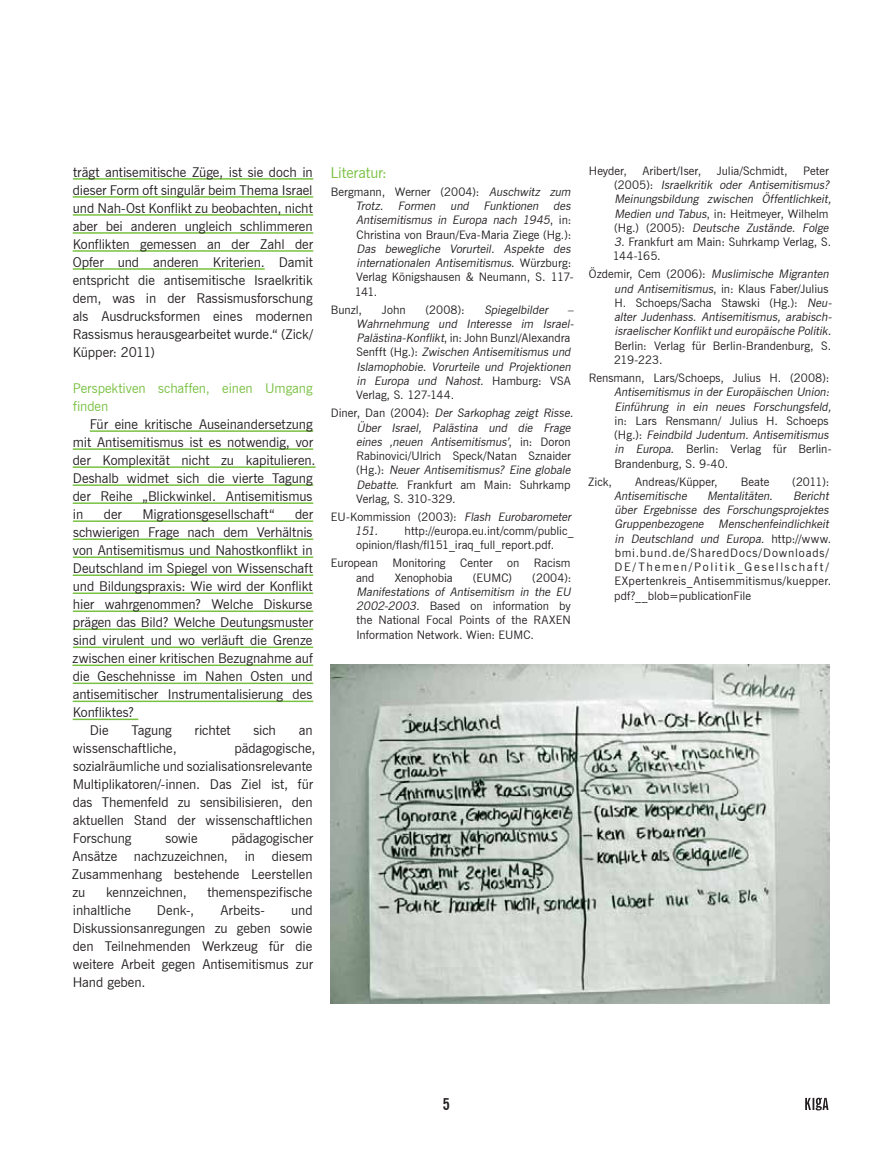
<style>
.page{position:relative;width:893px;height:1149px;background:#fff}
.page>*{position:absolute;margin:0;border:0;box-sizing:border-box;transform-origin:0 0}
.t1{font:700 condensed 16.5px "News Gothic BT";color:#231f20}
.t2{font:15px "News Gothic BT";letter-spacing:-.005em;color:#79c142}
.t3{font:13.5px/18px "News Gothic BT";letter-spacing:-.005em;color:#231f20;text-align:justify}
.t4{font:13.5px/18px "News Gothic BT";letter-spacing:-.005em;color:#79c142}
.t5{font:italic 11.7px/14.2px "News Gothic BT";color:#231f20}
.t6{font:11.7px/14.2px "News Gothic BT";letter-spacing:.005em;color:#231f20}
.t7{font:11.7px/14.2px "News Gothic BT";letter-spacing:.035em;color:#231f20}
.s1{font-style:normal}
.s2{font-style:italic}
</style>
<div class="page">
<svg style="left:805px;top:1097px;width:23px;height:13px"></svg>
<hr style="left:73px;top:178px;width:240px;height:2px;background:#79c142">
<hr style="left:73px;top:196px;width:240px;height:2px;background:#79c142">
<hr style="left:73px;top:214px;width:240px;height:2px;background:#79c142">
<hr style="left:73px;top:232px;width:240px;height:2px;background:#79c142">
<hr style="left:73px;top:250px;width:240px;height:2px;background:#79c142">
<hr style="left:73px;top:268px;width:192px;height:2px;background:#79c142">
<hr style="left:90px;top:430px;width:223px;height:2px;background:#79c142">
<hr style="left:73px;top:448px;width:240px;height:2px;background:#79c142">
<hr style="left:73px;top:466px;width:243px;height:2px;background:#79c142">
<hr style="left:73px;top:484px;width:240px;height:2px;background:#79c142">
<hr style="left:73px;top:502px;width:240px;height:2px;background:#79c142">
<hr style="left:73px;top:520px;width:240px;height:2px;background:#79c142">
<hr style="left:73px;top:538px;width:240px;height:2px;background:#79c142">
<hr style="left:73px;top:556px;width:240px;height:2px;background:#79c142">
<hr style="left:73px;top:574px;width:240px;height:2px;background:#79c142">
<hr style="left:73px;top:592px;width:240px;height:2px;background:#79c142">
<hr style="left:73px;top:610px;width:240px;height:2px;background:#79c142">
<hr style="left:73px;top:628px;width:240px;height:2px;background:#79c142">
<hr style="left:73px;top:646px;width:240px;height:2px;background:#79c142">
<hr style="left:73px;top:664px;width:240px;height:2px;background:#79c142">
<hr style="left:73px;top:682px;width:240px;height:2px;background:#79c142">
<hr style="left:73px;top:700px;width:240px;height:2px;background:#79c142">
<hr style="left:73px;top:718px;width:65px;height:2px;background:#79c142">
<img style="left:330px;top:664px;width:499px;height:338px">
<p class="t3" style="left:73px;top:163px;width:242px">trägt antisemitische Züge, ist sie doch in dieser Form oft singulär beim Thema Israel und Nah-Ost Konflikt zu beobachten, nicht aber bei anderen ungleich schlimmeren Konflikten gemessen an der Zahl der Opfer und anderen Kriterien. Damit entspricht die antisemitische Israelkritik dem, was in der Rassismusforschung als Ausdrucksformen eines modernen Rassismus herausgearbeitet wurde.“ (Zick/ Küpper: 2011)</p>
<p class="t4" style="left:73px;top:379px;width:241px">Perspektiven schaffen, einen Umgang finden</p>
<p class="t3" style="left:73px;top:415px;width:244px;text-align:left;text-indent:17px">Fü r eine kritische Auseinandersetzung mit Antisemitismus ist es notwendig, vor der Komplexität nicht zu kapitulieren.<br>Deshalb widmet sich die vierte Tagung der Reihe „Blickwinkel. Antisemitismus in</p>
<p class="t3" style="left:104px;top:505px;width:20px">der</p>
<p class="t3" style="left:142px;top:505px;width:134px">Migrationsgesellschaft“</p>
<p class="t3" style="left:295px;top:505px;width:20px">der</p>
<p class="t3" style="left:73px;top:523px;width:241px">schwierigen Frage nach dem Verhältnis</p>
<p class="t3" style="left:73px;top:541px;width:241px">von Antisemitismus und Nahostkonflikt in</p>
<p class="t3" style="left:73px;top:559px;width:242px">Deutschland im Spiegel von Wissenschaft</p>
<p class="t3" style="left:73px;top:577px;width:241px">und Bildungspraxis: Wie wird der Konflikt</p>
<p class="t3" style="left:73px;top:595px;width:241px">hier wahrgenommen? Welche Diskurse</p>
<p class="t3" style="left:73px;top:613px;width:242px">prägen das Bild? Welche Deutungsmuster</p>
<p class="t3" style="left:73px;top:631px;width:241px">sind virulent und wo verläuft die Grenze</p>
<p class="t3" style="left:73px;top:649px;width:242px">zwischen einer kritischen Bezugnahme auf</p>
<p class="t3" style="left:73px;top:667px;width:241px">die Geschehnisse im Nahen Osten und</p>
<p class="t3" style="left:73px;top:685px;width:241px">antisemitischer Instrumentalisierung des</p>
<p class="t3" style="left:73px;top:702px;width:63px">Konfliktes?</p>
<p class="t3" style="left:90px;top:720px;width:20px">Die</p>
<p class="t3" style="left:131px;top:720px;width:42px">Tagung</p>
<p class="t3" style="left:195px;top:720px;width:38px">richtet</p>
<p class="t3" style="left:253px;top:720px;width:24px">sich</p>
<p class="t3" style="left:299px;top:720px;width:15px">an</p>
<p class="t3" style="left:73px;top:738px;width:105px">wissenschaftliche,</p>
<p class="t3" style="left:73px;top:738px;width:244px;text-align:left;text-indent:162px">pädagogische, sozialräumliche und sozialisationsrelevante Multiplikatoren/-innen. Das Ziel ist, für das Themenfeld zu sensibilisieren, den aktuellen Stand der wissenschaftlichen Forschung</p>
<p class="t3" style="left:72px;top:828px;width:243px;text-indent:160px">pädagogischer Ansätze nachzuzeichnen, in diesem Zusammenhang bestehende Leerstellen zu</p>
<p class="t3" style="left:165px;top:828px;width:34px">sowie</p>
<p class="t3" style="left:106px;top:882px;width:82px">kennzeichnen,</p>
<p class="t3" style="left:207px;top:882px;width:106px">themenspezifische</p>
<p class="t3" style="left:73px;top:900px;width:59px">inhaltliche</p>
<p class="t3" style="left:157px;top:900px;width:39px">Denk-,</p>
<p class="t3" style="left:220px;top:900px;width:46px">Arbeits-</p>
<p class="t3" style="left:73px;top:900px;width:242px;text-indent:218px">und Diskussionsanregungen zu geben sowie den Teilnehmenden Werkzeug für die weitere Arbeit gegen Antisemitismus zur Hand geben.</p>
<p class="t2" style="left:331px;top:163px;width:58px">Literatur:</p>
<p class="t5" style="left:355px;top:184px;width:219px;text-indent:-24px"><span class="s1">Bergmann, Werner (2004):</span> Auschwitz zum Trotz. Formen und Funktionen des Antisemitismus in Europa nach 1945<span class="s1">, i n :<br>Christina von Braun/Eva-Maria Ziege (Hg.):</span></p>
<p class="t5" style="left:355px;top:241px;width:220px">Das bewegliche Vorurteil. Aspekte des internationalen Antisemitismus<span class="s1">. W ü r z b u rg :<br>Verlag Königshausen &amp; Neumann, S. 117-<br>141.</span></p>
<p class="t6" style="left:331px;top:302px;width:33px">Bunzl,</p>
<p class="t6" style="left:382px;top:302px;width:25px">John</p>
<p class="t6" style="left:425px;top:302px;width:41px">(2008):</p>
<p class="t5" style="left:484px;top:302px;width:67px">Spiegelbilder</p>
<p class="t5" style="left:356px;top:302px;width:221px;text-indent:211px">–<br>Wahrnehmung und Interesse im Israel-<br>Palästina-Konflikt<span class="s1">, in: John Bunzl/Alexandra<br>S e n f f t ( H g . ) :</span> Zwischen Antisemitismus und<br>Islamophobie. Vorurteile und Projektionen in Europa und Nahost. <span class="s1">H a m b u rg : VS A<br>Verlag, S. 127-144.</span></p>
<p class="t5" style="left:356px;top:406px;width:221px;text-indent:-25px"><span class="s1">D i n e r, D a n ( 2 0 0 4 ) :</span> Der Sarkophag zeigt Risse.<br>Über Israel, Palästina und die Frage eines ‚neuen Antisemitismus’<span class="s1">, i n : D o r o n Rabinovici/Ulrich Speck/Natan Sznaider ( H g . ) :</span> Neuer Antisemitismus? Eine globale Debatte. <span class="s1">Frankfurt am Main: Suhrkamp Verlag, S. 310-329.</span></p>
<p class="t5" style="left:355px;top:509px;width:220px;text-indent:-24px"><span class="s1">EU-Kommission (2003):</span> Flash Eurobarometer<br>151.</p>
<p class="t6" style="left:356px;top:523px;width:219px;text-indent:48px">http://europa.eu.int/comm/public_ opinion/flash/fl151_iraq_full_report.pdf.</p>
<p class="t6" style="left:356px;top:556px;width:216px;text-indent:-25px">European Monitoring Center on Racism and</p>
<p class="t6" style="left:395px;top:570px;width:60px">Xenophobia</p>
<p class="t6" style="left:473px;top:570px;width:41px">(EUMC)</p>
<p class="t6" style="left:532px;top:570px;width:41px">(2004):</p>
<p class="t6" style="left:356px;top:584px;width:218px"><span class="s2">Manifestations of Antisemitism in the EU 2002-2003.</span> Based on information by the National Focal Points of the RAXEN Information Network. Wien: EUMC.</p>
<p class="t6" style="left:589px;top:163px;width:40px">Heyder,</p>
<p class="t6" style="left:642px;top:163px;width:60px">Aribert/Iser,</p>
<p class="t6" style="left:717px;top:163px;width:72px">Julia/Schmidt,</p>
<p class="t5" style="left:614px;top:163px;width:221px;text-indent:189px"><span class="s1">Peter ( 2 0 0 5 ) :</span> Israelkritik oder Antisemitismus?<br>Meinungsbildung zwischen Öffentlichkeit, Medien und Tabus<span class="s1">, in: Heitmeyer, Wilhelm ( H g . ) ( 2 0 0 5 ) :</span> Deutsche Zustände. Folge</p>
<p class="t6" style="left:613px;top:235px;width:220px"><span class="s2">3.</span> Frankfurt am Main: Suhrkamp Verlag, S.<br>144-165.</p>
<p class="t5" style="left:614px;top:267px;width:222px;text-indent:-25px"><span class="s1">Ö zd e m i r, C e m ( 2 0 0 6 ) :</span> Muslimische Migranten und Antisemitismus<span class="s1">, in: Klaus Faber/Julius H. Schoeps/Sacha Stawski (Hg.):</span> Neu&shy;alter Judenhass. Antisemitismus, arabisch&shy;israelischerKonfliktund europäische Politik.</p>
<p class="t6" style="left:614px;top:338px;width:219px">Berlin: Verlag für Berlin-Brandenburg, S.<br>219-223.</p>
<p class="t6" style="left:589px;top:370px;width:242px">Rensmann, Lars/Schoeps, Julius H. (2008):</p>
<p class="t5" style="left:614px;top:385px;width:221px">Antisemitismus in der Europäischen Union:<br>Einführung in ein neues Forschungsfeld,</p>
<p class="t6" style="left:614px;top:413px;width:219px">in: Lars Rensmann/ Julius H. Schoeps ( H g . ) : <span class="s2">Feindbild Judentum. Antisemitismus in Europa.</span> Berlin: Verlag für Berlin-Brandenburg, S. 9-40.</p>
<p class="t6" style="left:588px;top:474px;width:25px">Zick,</p>
<p class="t6" style="left:635px;top:474px;width:84px">Andreas/Küpper,</p>
<p class="t6" style="left:741px;top:474px;width:30px">Beate</p>
<p class="t6" style="left:792px;top:474px;width:39px">(2011):</p>
<p class="t5" style="left:614px;top:488px;width:77px">Antisemitische</p>
<p class="t5" style="left:707px;top:488px;width:70px">Mentalitäten.</p>
<p class="t7" style="left:614px;top:488px;width:219px;text-indent:179px"><span class="s2">Bericht über Ergebnisse des Forschungsprojektes Gruppenbezogene Menschenfeindlichkeit in Deutschland und Europa.</span> h t t p : //w w w . bmi.bund.de/SharedDocs/Downloads/ DE/Themen/Politik_Gesellschaft/ EXpertenkreis_Antisemmitismus/kuepper. pdf?__blob=publicationFile</p>
<p class="t1" style="left:443px;top:1094px;width:9px">5</p>
</div>
